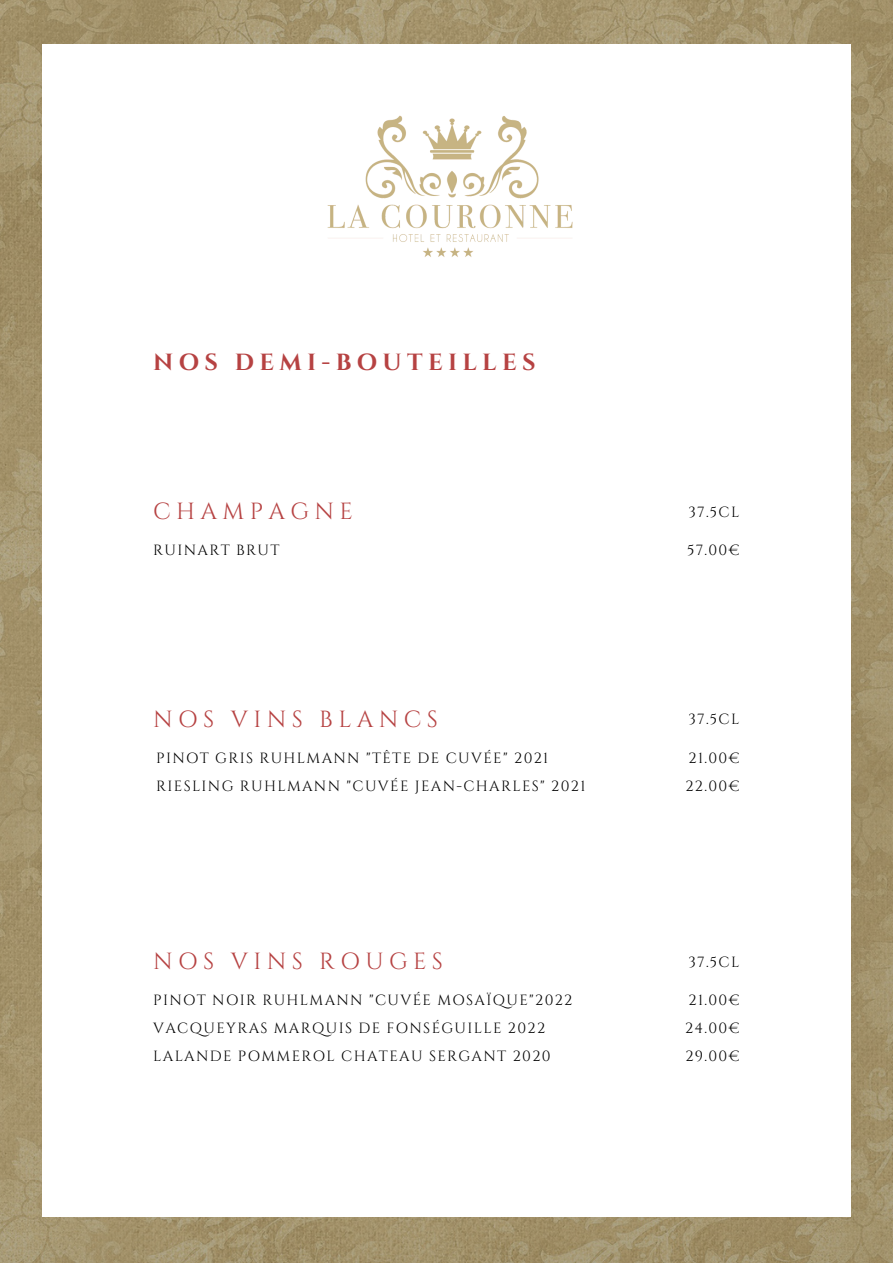
<style>
.page{position:relative;width:893px;height:1264px;background:#fff}
.page>*{position:absolute;margin:0;border:0;box-sizing:border-box;transform-origin:0 0}
.t1{font:23.25px "Cinzel";letter-spacing:.23em;color:#b64242}
.t2{font:700 23.25px "Cinzel";letter-spacing:.23em;color:#b64242}
.t3{font:14.7px/28px "Cinzel";letter-spacing:.09em;color:#000}
</style>
<div class="page">
<img style="left:0;top:0;width:892px;height:1262px">
<div style="left:42px;top:44px;width:808px;height:1173px;background:#fff"></div>
<img style="left:327px;top:115px;width:246px;height:142px">
<p class="t2" style="left:153px;top:347px;width:384px">NOS DEMI-BOUTEILLES</p>
<p class="t1" style="left:153px;top:496px;width:201px">CHAMPAGNE</p>
<p class="t3" style="left:688px;top:498px;width:52px">37.5CL</p>
<p class="t3" style="left:153px;top:536px;width:128px">RUINART BRUT</p>
<p class="t3" style="left:687px;top:536px;width:54px">57.00€</p>
<p class="t1" style="left:153px;top:704px;width:286px">NOS VINS BLANCS</p>
<p class="t3" style="left:688px;top:706px;width:52px">37.5CL</p>
<p class="t3" style="left:156px;top:744px;width:431px">PINOT GRIS RUHLMANN "TÊTE DE CUVÉE" 2021<br>RIESLING RUHLMANN "CUVÉE JEAN-CHARLES" 2021</p>
<p class="t3" style="left:688px;top:744px;width:52px">21.00€</p>
<p class="t3" style="left:685px;top:772px;width:56px">22.00€</p>
<p class="t1" style="left:153px;top:946px;width:291px">NOS VINS ROUGES</p>
<p class="t3" style="left:688px;top:948px;width:52px">37.5CL</p>
<p class="t3" style="left:153px;top:986px;width:421px">PINOT NOIR RUHLMANN "CUVÉE MOSAÏQUE"2022</p>
<p class="t3" style="left:153px;top:1014px;width:393px">VACQUEYRAS MARQUIS DE FONSÉGUILLE 2022</p>
<p class="t3" style="left:153px;top:1043px;width:399px">LALANDE POMMEROL CHATEAU SERGANT 2020</p>
<p class="t3" style="left:688px;top:986px;width:52px">21.00€</p>
<p class="t3" style="left:685px;top:1014px;width:56px">24.00€</p>
<p class="t3" style="left:685px;top:1043px;width:56px">29.00€</p>
</div>
